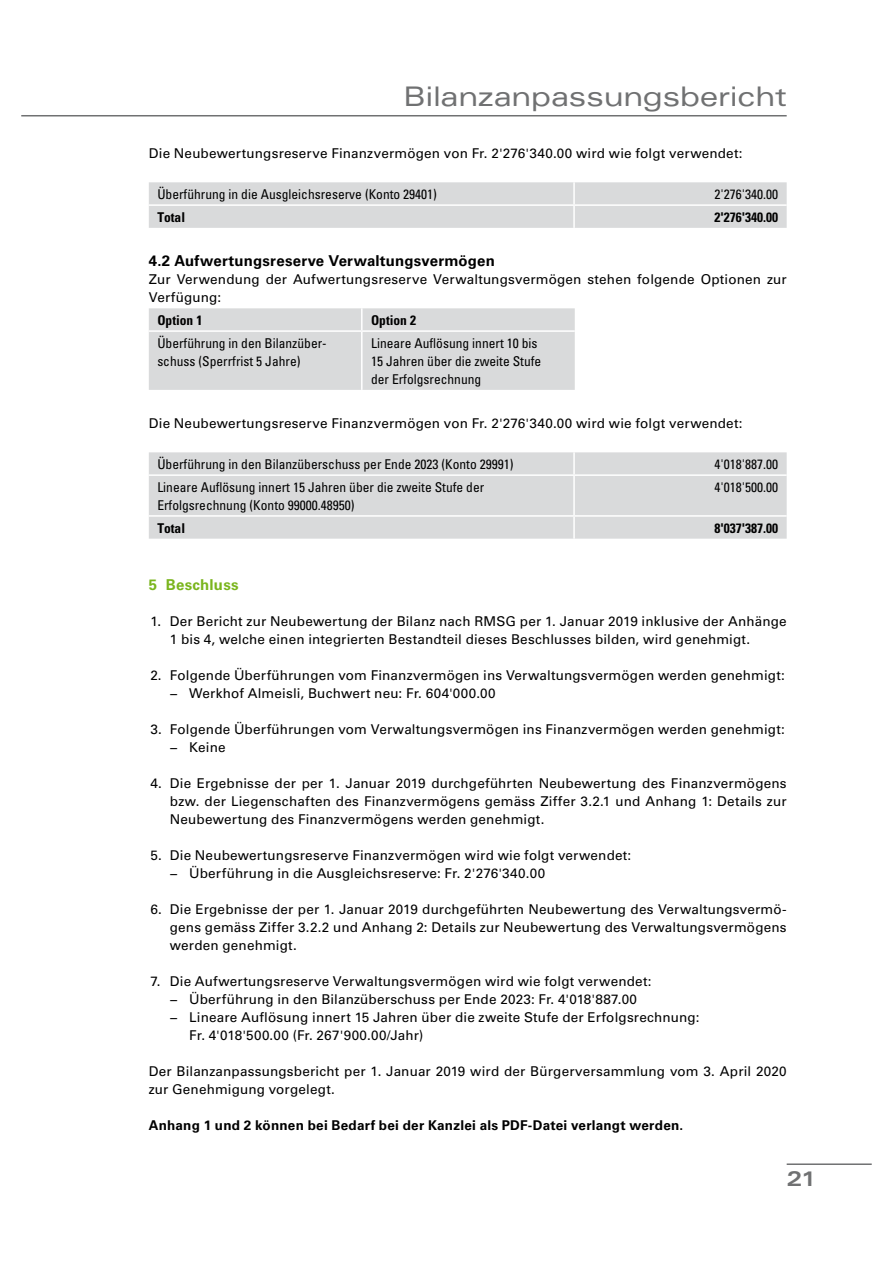
<style>
.page{position:relative;width:893px;height:1263px;background:#fff}
.page>*{position:absolute;margin:0;border:0;box-sizing:border-box;transform-origin:0 0}
.t1{font:expanded 27px "Univers LT";letter-spacing:-.01em;color:#707172}
.t2{font:700 expanded 21px "Univers LT";color:#707172}
.t3{font:700 15px "Univers LT";letter-spacing:.01em;color:#000}
.t4{font:700 15px "Univers LT";letter-spacing:.015em;color:#7ab51d}
.t5{font:13.5px/18px "Univers LT";letter-spacing:.015em;color:#000}
.t6{font:condensed 13.5px/18px "Univers LT";color:#000}
.t7{font:700 13.5px "Univers LT";letter-spacing:.015em;color:#000}
.t8{font:700 condensed 13.5px "Univers LT";color:#000}
</style>
<div class="page">
<hr style="left:787px;top:1163px;width:85px;height:2px;background:#707172">
<div style="left:149px;top:182px;width:638px;height:46px;background:#d9dadb"></div>
<hr style="left:573px;top:182px;width:2px;height:22px;background:#fff">
<hr style="left:573px;top:206px;width:2px;height:22px;background:#fff">
<hr style="left:149px;top:204px;width:425px;height:2px;background:#fff">
<hr style="left:574px;top:204px;width:213px;height:2px;background:#fff">
<div style="left:149px;top:308px;width:426px;height:82px;background:#d9dadb"></div>
<hr style="left:361px;top:308px;width:2px;height:22px;background:#fff">
<hr style="left:361px;top:332px;width:2px;height:58px;background:#fff">
<hr style="left:149px;top:330px;width:213px;height:2px;background:#fff">
<hr style="left:362px;top:330px;width:213px;height:2px;background:#fff">
<div style="left:149px;top:452px;width:638px;height:87px;background:#d9dadb"></div>
<hr style="left:573px;top:452px;width:2px;height:22px;background:#fff">
<hr style="left:573px;top:476px;width:2px;height:39px;background:#fff">
<hr style="left:573px;top:517px;width:2px;height:22px;background:#fff">
<hr style="left:149px;top:474px;width:425px;height:2px;background:#fff">
<hr style="left:574px;top:474px;width:213px;height:2px;background:#fff">
<hr style="left:149px;top:515px;width:425px;height:2px;background:#fff">
<hr style="left:574px;top:515px;width:213px;height:2px;background:#fff">
<hr style="left:21px;top:115px;width:766px;height:1px;background:#707172">
<h1 class="t1" style="left:404px;top:81px;width:384px">Bilanzanpassungsbericht</h1>
<p class="t5" style="left:149px;top:145px;width:595px">Die Neubewertungsreserve Finanzvermögen von Fr. 2'276'340.00 wird wie folgt verwendet:</p>
<p class="t6" style="left:157px;top:185px;width:281px">Überführung in die Ausgleichsreserve (Konto 29401)</p>
<p class="t6" style="left:714px;top:185px;width:65px">2'276'340.00</p>
<p class="t8" style="left:157px;top:209px;width:29px">Total</p>
<p class="t8" style="left:714px;top:209px;width:65px">2'276'340.00</p>
<p class="t3" style="left:149px;top:252px;width:348px">4.2 Aufwertungsreserve Verwaltungsvermögen</p>
<p class="t5" style="left:149px;top:271px;width:639px">Zur Verwendung der Aufwertungsreserve Verwaltungsvermögen stehen folgende Optionen zur<br>Verfügung:</p>
<p class="t8" style="left:157px;top:312px;width:46px">Option 1</p>
<p class="t8" style="left:371px;top:312px;width:46px">Option 2</p>
<p class="t6" style="left:157px;top:334px;width:171px">Überführung in den Bilanzüber&shy;schuss (Sperrfrist 5 Jahre)</p>
<p class="t6" style="left:371px;top:334px;width:172px">Lineare Auflösung innert 10 bis<br>15 Jahren über die zweite Stufe der Erfolgsrechnung</p>
<p class="t5" style="left:149px;top:415px;width:595px">Die Neubewertungsreserve Finanzvermögen von Fr. 2'276'340.00 wird wie folgt verwendet:</p>
<p class="t6" style="left:157px;top:455px;width:358px">Überführung in den Bilanzüberschuss per Ende 2023 (Konto 29991)</p>
<p class="t6" style="left:714px;top:455px;width:65px">4'018'887.00</p>
<p class="t6" style="left:157px;top:478px;width:328px">Lineare Auflösung innert 15 Jahren über die zweite Stufe der<br>Erfolgsrechnung (Konto 99000.48950)</p>
<p class="t6" style="left:714px;top:478px;width:65px">4'018'500.00</p>
<p class="t8" style="left:157px;top:520px;width:29px">Total</p>
<p class="t8" style="left:714px;top:520px;width:65px">8'037'387.00</p>
<p class="t4" style="left:149px;top:576px;width:91px">5 Beschluss</p>
<p class="t5" style="left:170px;top:613px;width:618px;text-indent:-19px">1. Der Bericht zur Neubewertung der Bilanz nach RMSG per 1. Januar 2019 inklusive der Anhänge<br>1 bis 4, welche einen integrierten Bestandteil dieses Beschlusses bilden, wird genehmigt.</p>
<p class="t5" style="left:170px;top:667px;width:617px;text-indent:-20px">2. Folgende Überführungen vom Finanzvermögen ins Verwaltungsvermögen werden genehmigt: − Werkhof Almeisli, Buchwert neu: Fr. 604'000.00</p>
<p class="t5" style="left:170px;top:721px;width:617px;text-indent:-20px">3. Folgende Überführungen vom Verwaltungsvermögen ins Finanzvermögen werden genehmigt: − Keine</p>
<p class="t5" style="left:170px;top:775px;width:618px;text-align:justify;text-indent:-19px">4. Die Ergebnisse der per 1. Januar 2019 durchgeführten Neubewertung des Finanzvermögens bzw. der Liegenschaften des Finanzvermögens gemäss Ziffer 3.2.1 und Anhang 1: Details zur Neubewertung des Finanzvermögens werden genehmigt.</p>
<p class="t5" style="left:170px;top:847px;width:463px;text-indent:-19px">5. Die Neubewertungsreserve Finanzvermögen wird wie folgt verwendet: − Überführung in die Ausgleichsreserve: Fr. 2'276'340.00</p>
<p class="t5" style="left:170px;top:901px;width:618px;text-align:justify;text-indent:-19px">6. Die Ergebnisse der per 1. Januar 2019 durchgeführten Neubewertung des Verwaltungsvermö&shy;gens gemäss Ziffer 3.2.2 und Anhang 2: Details zur Neubewertung des Verwaltungsvermögens werden genehmigt.</p>
<p class="t5" style="left:150px;top:973px;width:503px">7. Die Aufwertungsreserve Verwaltungsvermögen wird wie folgt verwendet:</p>
<p class="t5" style="left:170px;top:991px;width:469px">− Überführung in den Bilanzüberschuss per Ende 2023: Fr. 4'018'887.00</p>
<p class="t5" style="left:170px;top:1009px;width:531px">− Lineare Auflösung innert 15 Jahren über die zweite Stufe der Erfolgsrechnung:</p>
<p class="t5" style="left:189px;top:1027px;width:236px">Fr. 4'018'500.00 (Fr. 267'900.00/Jahr)</p>
<p class="t5" style="left:149px;top:1063px;width:639px">Der Bilanzanpassungsbericht per 1. Januar 2019 wird der Bürgerversammlung vom 3. April 2020 zur Genehmigung vorgelegt.</p>
<p class="t7" style="left:149px;top:1118px;width:536px">Anhang 1 und 2 können bei Bedarf bei der Kanzlei als PDF-Datei verlangt werden.</p>
<h2 class="t2" style="left:787px;top:1167px;width:32px">21</h2>
</div>
